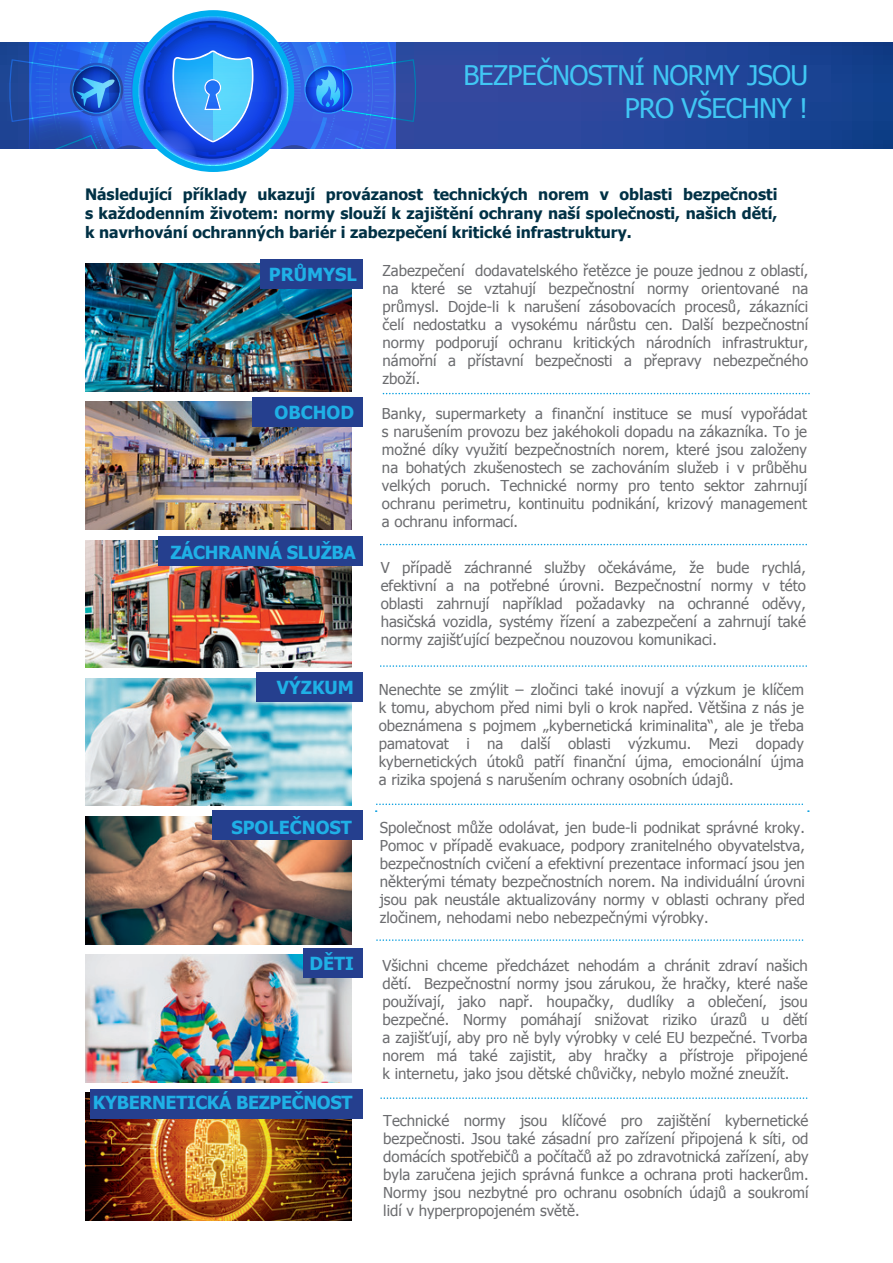
<style>
.page{position:relative;width:893px;height:1263px;background:#fff}
.page>*{position:absolute;margin:0;border:0;box-sizing:border-box;transform-origin:0 0}
.t1{font:27px/32.4px "Tahoma";letter-spacing:-.025em;color:#40c7f4;text-align:right}
.t2{font:700 18px "Tahoma";letter-spacing:-.02em;color:#1fb0e6}
.t3{font:700 18px "Tahoma";color:#1fb0e6}
.t4{font:700 15.75px/19.2px "Tahoma";color:#003145;text-align:justify}
.t5{font:15px/18px "Tahoma";color:#6c6d70;text-align:justify}
</style>
<div class="page">
<svg style="left:0;top:43px;width:893px;height:106px;background:#244598"></svg>
<svg style="left:9px;top:13px;width:408px;height:156px"></svg>
<div style="left:132px;top:10px;width:162px;height:162px;border:6px solid #00aeef;border-radius:50%"></div>
<svg style="left:383px;top:393px;width:427px;height:1px"></svg>
<svg style="left:381px;top:544px;width:426px;height:1px"></svg>
<svg style="left:381px;top:665px;width:426px;height:2px"></svg>
<svg style="left:376px;top:803px;width:433px;height:9px"></svg>
<svg style="left:377px;top:939px;width:427px;height:2px"></svg>
<svg style="left:381px;top:1097px;width:427px;height:2px"></svg>
<img style="left:85px;top:264px;width:266px;height:127px">
<img style="left:85px;top:540px;width:266px;height:128px">
<img style="left:85px;top:816px;width:266px;height:128px">
<img style="left:85px;top:402px;width:266px;height:127px">
<img style="left:85px;top:678px;width:266px;height:128px">
<img style="left:85px;top:955px;width:266px;height:127px">
<img style="left:85px;top:1093px;width:266px;height:127px">
<div style="left:260px;top:259px;width:102px;height:30px;background:#253f8e"></div>
<div style="left:256px;top:672px;width:106px;height:30px;background:#253f8e"></div>
<div style="left:252px;top:398px;width:110px;height:29px;background:#253f8e"></div>
<div style="left:212px;top:810px;width:150px;height:30px;background:#253f8e"></div>
<div style="left:158px;top:536px;width:204px;height:30px;background:#253f8e"></div>
<div style="left:304px;top:948px;width:59px;height:30px;background:#253f8e"></div>
<div style="left:90px;top:1089px;width:272px;height:29px;background:#253f8e"></div>
<h1 class="t1" style="left:463px;top:58px;width:346px">BEZPEČNOSTNÍ NORMY JSOU<br>PRO VŠECHNY !</h1>
<p class="t4" style="left:85px;top:183px;width:694px">Následující příklady ukazují provázanost technických norem v oblasti bezpečnosti s každodenním životem: normy slouží k zajištění ochrany naší společnosti, našich dětí, k navrhování ochranných bariér i zabezpečení kritické infrastruktury.</p>
<p class="t5" style="left:383px;top:260px;width:427px">Zabezpečení dodavatelského řetězce je pouze jednou z oblastí, na které se vztahují bezpečnostní normy orientované na průmysl. Dojde-li k narušení zásobovacích procesů, zákazníci čelí nedostatku a vysokému nárůstu cen. Další bezpečnostní normy podporují ochranu kritických národních infrastruktur, námořní a přístavní bezpečnosti a přepravy nebezpečného zboží.</p>
<p class="t3" style="left:269px;top:262px;width:90px">PRŮMYSL</p>
<p class="t2" style="left:275px;top:400px;width:81px">OBCHOD</p>
<p class="t2" style="left:170px;top:540px;width:187px">ZÁCHRANNÁ SLUŽBA</p>
<p class="t2" style="left:277px;top:674px;width:79px">VÝZKUM</p>
<p class="t3" style="left:231px;top:815px;width:122px">SPOLEČNOST</p>
<p class="t2" style="left:310px;top:951px;width:46px">DĚTI</p>
<p class="t2" style="left:93px;top:1089px;width:261px">KYBERNETICKÁ BEZPEČNOST</p>
<p class="t5" style="left:382px;top:404px;width:427px">Banky, supermarkety a finanční instituce se musí vypořádat s narušením provozu bez jakéhokoli dopadu na zákazníka. To je možné díky využití bezpečnostních norem, které jsou založeny na bohatých zkušenostech se zachováním služeb i v průběhu velkých poruch. Technické normy pro tento sektor zahrnují ochranu perimetru, kontinuitu podnikání, krizový management a ochranu informací.</p>
<p class="t5" style="left:381px;top:558px;width:427px">V případě záchranné služby očekáváme, že bude rychlá, efektivní a na potřebné úrovni. Bezpečnostní normy v této oblasti zahrnují například požadavky na ochranné oděvy, hasičská vozidla, systémy řízení a zabezpečení a zahrnují také normy zajišťující bezpečnou nouzovou komunikaci.</p>
<p class="t5" style="left:379px;top:680px;width:427px">Nenechte se zmýlit – zločinci také inovují a výzkum je klíčem k tomu, abychom před nimi byli o krok napřed. Většina z nás je obeznámena s pojmem „kybernetická kriminalita“, ale je třeba pamatovat i na další oblasti výzkumu. Mezi dopady kybernetických útoků patří finanční újma, emocionální újma a rizika spojená s narušením ochrany osobních údajů.</p>
<p class="t5" style="left:380px;top:817px;width:427px">Společnost může odolávat, jen bude-li podnikat správné kroky.<br>Pomoc v případě evakuace, podpory zranitelného obyvatelstva, bezpečnostních cvičení a efektivní prezentace informací jsou jen některými tématy bezpečnostních norem. Na individuální úrovni jsou pak neustále aktualizovány normy v oblasti ochrany před zločinem, nehodami nebo nebezpečnými výrobky.</p>
<p class="t5" style="left:382px;top:955px;width:427px">Všichni chceme předcházet nehodám a chránit zdraví našich dětí. Bezpečnostní normy jsou zárukou, že hračky, které naše používají, jako např. houpačky, dudlíky a oblečení, jsou bezpečné. Normy pomáhají snižovat riziko úrazů u dětí a zajišťují, aby pro ně byly výrobky v celé EU bezpečné. Tvorba norem má také zajistit, aby hračky a přístroje připojené k internetu, jako jsou dětské chůvičky, nebylo možné zneužít.</p>
<p class="t5" style="left:383px;top:1111px;width:427px">Technické normy jsou klíčové pro zajištění kybernetické bezpečnosti. Jsou také zásadní pro zařízení připojená k síti, od domácích spotřebičů a počítačů až po zdravotnická zařízení, aby byla zaručena jejich správná funkce a ochrana proti hackerům.<br>Normy jsou nezbytné pro ochranu osobních údajů a soukromí lidí v hyperpropojeném světě.</p>
</div>
